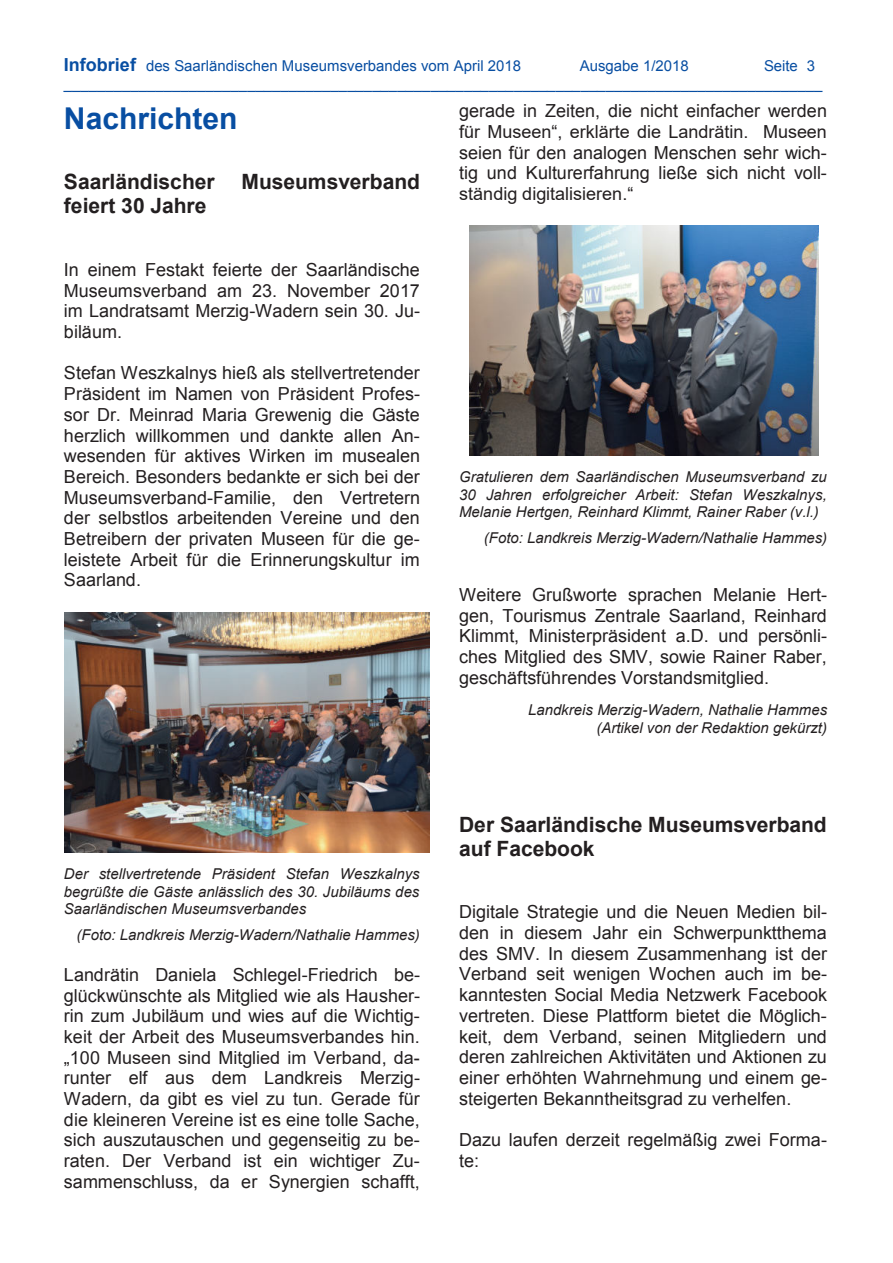
<style>
.page{position:relative;width:893px;height:1263px;background:#fff}
.page>*{position:absolute;margin:0;border:0;box-sizing:border-box;transform-origin:0 0}
.t1{font:700 30px "Arial";color:#084ea2}
.t2{font:700 21px/24.2px "Arial";color:#231f20}
.t3{font:18px/20.7px "Arial";color:#231f20;text-align:justify}
.t4{font:18px "Arial";color:#000}
.t5{font:18px "Arial";color:#231f20}
.t6{font:italic 15px/17.2px "Arial";color:#231f20;text-align:justify}
.t7{font:15px/18px "Arial";color:#084ea2}
.s1{font-weight:700;font-size:18px}
.s2{color:#000}
</style>
<div class="page">
<img style="left:65px;top:612px;width:364px;height:241px">
<img style="left:470px;top:226px;width:348px;height:230px">
<p class="t7" style="left:64px;top:58px;width:459px"><span class="s1">Infobrief</span> des Saarländischen Museumsverbandes vom April 2018</p>
<p class="t7" style="left:580px;top:58px;width:110px">Ausgabe 1/2018</p>
<p class="t7" style="left:64px;top:58px;width:760px;text-indent:700px">Seite 3 ___________________________________________________________________________________________</p>
<h1 class="t1" style="left:64px;top:107px;width:175px">Nachrichten</h1>
<p class="t3" style="left:459px;top:102px;width:369px">gerade in Zeiten, die nicht einfacher werden</p>
<p class="t5" style="left:459px;top:125px;width:369px">für Museen“, erklärte die Landrätin. Museen</p>
<p class="t3" style="left:459px;top:144px;width:369px">seien für den analogen Menschen sehr wich&shy;tig und Kulturerfahrung ließe sich nicht voll-</p>
<p class="t5" style="left:459px;top:187px;width:176px">ständig digitalisieren.“</p>
<p class="t2" style="left:64px;top:172px;width:152px">Saarländischer</p>
<p class="t2" style="left:241px;top:172px;width:180px">Museumsverband</p>
<p class="t2" style="left:64px;top:196px;width:144px">feiert 30 Jahre</p>
<p class="t4" style="left:65px;top:264px;width:358px">In einem Festakt feierte der Saarländische</p>
<p class="t3" style="left:64px;top:283px;width:358px;line-height:20.2px">Museumsve<span class="s2">rband am 23. November 2017 </span>im Landratsamt Merzig-Wadern sein 30. J<span class="s2">u&shy;</span>biläum.</p>
<p class="t4" style="left:65px;top:367px;width:358px">Stefan Weszkalnys hieß als stellvertretender</p>
<p class="t4" style="left:65px;top:409px;width:358px">sor Dr. Meinrad Maria Grewenig die Gäste</p>
<p class="t3" style="left:64px;top:385px;width:358px">Präsident im Namen von Präsident Profe<span class="s2">s-</span></p>
<p class="t3" style="left:64px;top:426px;width:358px;line-height:21.6px">herzlich willkommen und dankte allen A<span class="s2">n&shy;</span>wesenden für aktiv<span class="s2">es Wirken im musealen</span></p>
<p class="t3" style="left:64px;top:468px;width:358px">Bereich. Besonders bedankte er sich bei <span class="s2">der </span>Museumsverband-Familie, den Vertretern der selbstlos arbeitenden Vereine und den Betreibern der privaten Museen für die ge&shy;leistete Arbeit für die Erinnerungskultur im Saarland.</p>
<p class="t6" style="left:64px;top:867px;width:357px">Der stellvertretende Präsident Stefan Weszkalnys begrüßte die Gäste anlässlich des 30. Jubiläums des Saarländischen Museumsverbandes</p>
<p class="t6" style="left:77px;top:927px;width:345px">(Foto: Landkreis Merzig-Wadern/Nathalie Hammes)</p>
<p class="t3" style="left:64px;top:966px;width:358px">Landrätin Daniela Schlegel-Friedrich be&shy;glückwünschte als Mitglied wie als Hausher&shy;rin zum Jubiläum und wies auf die Wichtig&shy;keit der Arbeit des Museumsverbandes hin.</p>
<p class="t5" style="left:64px;top:1050px;width:357px">„100 Museen sind Mitglied im Verband, da-</p>
<p class="t3" style="left:64px;top:1069px;width:358px">runter elf aus dem Landkreis Merzig-Wadern, da gibt es viel zu tun. Gerade für die kleineren Vereine ist es eine tolle Sache, sich auszutauschen und gegenseitig zu be&shy;raten. Der Verband ist ein wichtiger Zu&shy;sammenschluss, da er Synergien schafft,</p>
<p class="t6" style="left:459px;top:470px;width:369px">Gratulieren dem Saarländischen Museumsverband zu 30 Jahren erfolgreicher Arbeit: Stefan Weszkalnys, Melanie Hertgen, Reinhard Klimmt, Rainer Raber (v.l.)</p>
<p class="t6" style="left:484px;top:530px;width:345px">(Foto: Landkreis Merzig-Wadern/Nathalie Hammes)</p>
<p class="t3" style="left:459px;top:586px;width:369px">Weitere Grußworte sprachen Melanie Hert&shy;gen, Tourismus Zentrale Saarland, Reinhard Klimmt, Ministerpräsident a.D. und persönli&shy;ches Mitglied des SMV, sowie Rainer Raber, geschäftsführendes Vorstandsmitglied.</p>
<p class="t6" style="left:528px;top:703px;width:301px;text-align:right">Landkreis Merzig-Wadern, Nathalie Hammes (Artikel von der Redaktion gekürzt)</p>
<p class="t2" style="left:459px;top:814px;width:369px">Der Saarländische Museumsverband auf Facebook</p>
<p class="t3" style="left:459px;top:903px;width:369px">Digitale Strategie und die Neuen Medien bil&shy;den in diesem Jahr ein Schwerpunktthema des SMV. In diesem Zusammenhang ist der Verband seit wenigen Wochen auch im be&shy;kanntesten Social Media Netzwerk Facebook vertreten. Diese Plattform bietet die Möglich&shy;keit, dem Verband, seinen Mitgliedern und deren zahlreichen Aktivitäten und Aktionen zu einer erhöhten Wahrnehmung und einem ge&shy;steigerten Bekanntheitsgrad zu verhelfen.</p>
<p class="t3" style="left:459px;top:1131px;width:369px">Dazu laufen derzeit regelmäßig zwei Forma&shy;te:</p>
</div>
